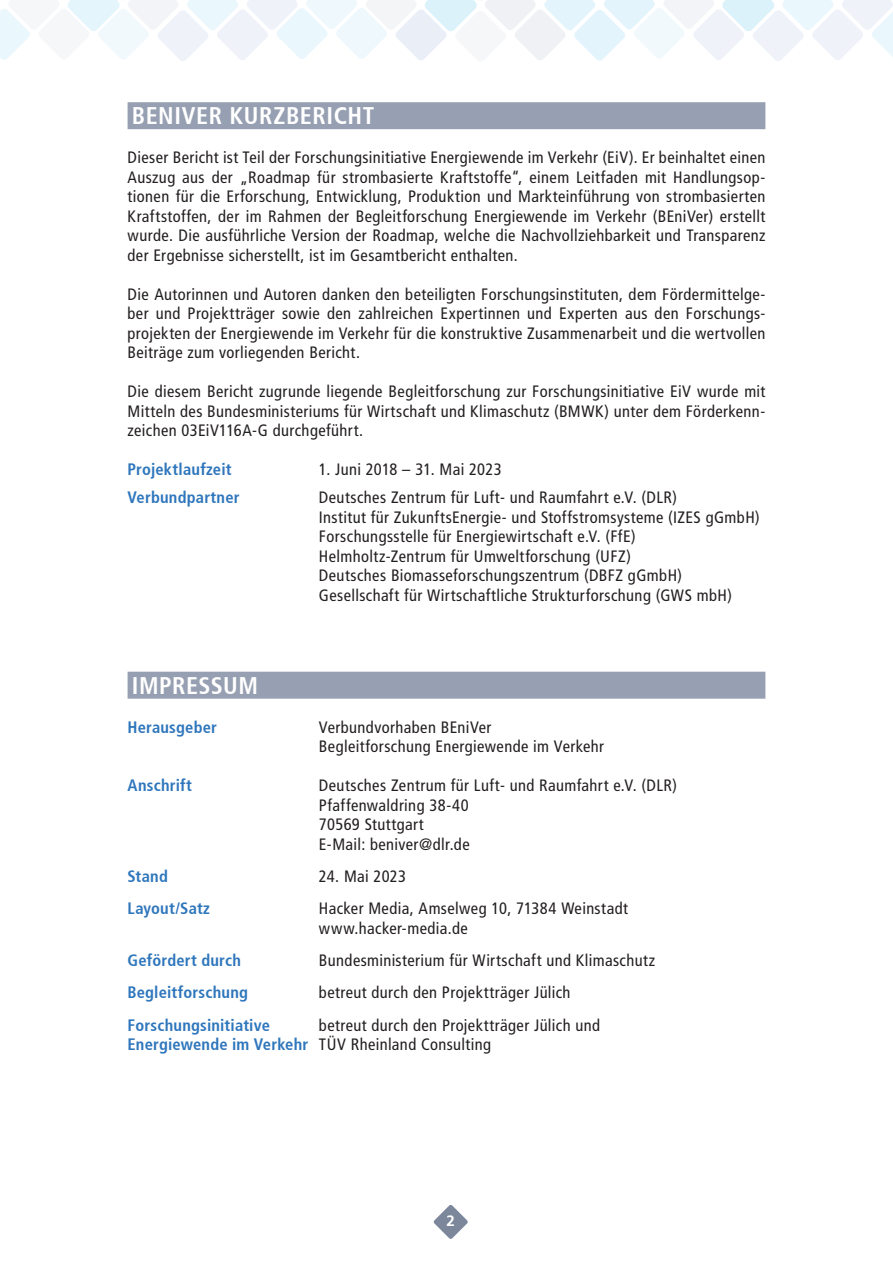
<style>
.page{position:relative;width:893px;height:1263px;background:#fff}
.page>*{position:absolute;margin:0;border:0;box-sizing:border-box;transform-origin:0 0}
.Heading_2{font:700 condensed 24px "Frutiger 67";letter-spacing:.025em;color:#fff}
.Fließtext{font:condensed 16.5px/19.5px "Frutiger";letter-spacing:.025em;color:#231f20}
.Fließtext-2{font:700 condensed 16.5px "Frutiger 67";letter-spacing:.01em;color:#2e76bc}
.t1{font:700 15px "Frutiger";color:#fff}
.s1{font-family:"Frutiger 67";font-weight:700;color:#2e76bc}
</style>
<div class="page">
<svg style="left:0;top:0;width:893px;height:61px"></svg>
<svg style="left:433px;top:1205px;width:35px;height:34px"></svg>
<div style="left:128px;top:102px;width:637px;height:27px;background:#97a0b2"></div>
<div style="left:128px;top:672px;width:637px;height:27px;background:#97a0b2"></div>
<p class="Heading_2" style="left:132px;top:102px;width:244px">BENIVER KURZBERICHT</p>
<p class="Fließtext" style="left:128px;top:148px;width:639px;text-align:justify">Dieser Bericht ist Teil der Forschungsinitiative Energiewende im Verkehr (EiV). Er beinhaltet einen Auszug aus der „Roadmap für strombasierte Kraftstoffe“, einem Leitfaden mit Handlungsop&shy;tionen für die Erforschung, Entwicklung, Produktion und Markteinführung von strombasierten Kraftstoffen, der im Rahmen der Begleitforschung Energiewende im Verkehr (BEniVer) erstellt wurde. Die ausführliche Version der Roadmap, welche die Nachvollziehbarkeit und Transparenz der Ergebnisse sicherstellt, ist im Gesamtbericht enthalten.</p>
<p class="Fließtext" style="left:128px;top:284px;width:639px;text-align:justify">Die Autorinnen und Autoren danken den beteiligten Forschungsinstituten, dem Fördermittelge&shy;ber und Projektträger sowie den zahlreichen Expertinnen und Experten aus den Forschungs&shy;projekten der Energiewende im Verkehr für die konstruktive Zusammenarbeit und die wertvollen Beiträge zum vorliegenden Bericht.</p>
<p class="Fließtext" style="left:128px;top:382px;width:639px;text-align:justify">Die diesem Bericht zugrunde liegende Begleitforschung zur Forschungsinitiative EiV wurde mit Mitteln des Bundesministeriums für Wirtschaft und Klimaschutz (BMWK) unter dem Förderkenn&shy;zeichen 03EiV116A-G durchgeführt.</p>
<p class="Fließtext-2" style="left:128px;top:460px;width:105px">Projektlaufzeit</p>
<p class="Fließtext" style="left:319px;top:460px;width:184px">1. Juni 2018 – 31. Mai 2023</p>
<p class="Fließtext-2" style="left:128px;top:488px;width:114px">Verbundpartner</p>
<p class="Fließtext" style="left:319px;top:488px;width:442px">Deutsches Zentrum für Luft- und Raumfahrt e.V. (DLR)<br>Institut für ZukunftsEnergie- und Stoffstromsysteme (IZES gGmbH)<br>Forschungsstelle für Energiewirtschaft e.V. (FfE)<br>Helmholtz-Zentrum für Umweltforschung (UFZ)<br>Deutsches Biomasseforschungszentrum (DBFZ gGmbH)<br>Gesellschaft für Wirtschaftliche Strukturforschung (GWS mbH)</p>
<p class="Heading_2" style="left:132px;top:671px;width:128px">IMPRESSUM</p>
<p class="Fließtext-2" style="left:128px;top:717px;width:91px">Herausgeber</p>
<p class="Fließtext" style="left:319px;top:717px;width:287px">Verbundvorhaben BEniVer<br>Begleitforschung Energiewende im Verkehr</p>
<p class="Fließtext-2" style="left:128px;top:776px;width:66px">Anschrift</p>
<p class="Fließtext" style="left:319px;top:776px;width:360px">Deutsches Zentrum für Luft- und Raumfahrt e.V. (DLR)<br>Pfaffenwaldring 38-40<br>70569 Stuttgart<br>E-Mail: beniver@dlr.de</p>
<p class="Fließtext-2" style="left:128px;top:866px;width:42px">Stand</p>
<p class="Fließtext" style="left:319px;top:867px;width:89px">24. Mai 2023</p>
<p class="Fließtext-2" style="left:128px;top:899px;width:84px">Layout/Satz</p>
<p class="Fließtext" style="left:319px;top:899px;width:311px">Hacker Media, Amselweg 10, 71384 Weinstadt www.hacker-media.de</p>
<p class="Fließtext-2" style="left:128px;top:950px;width:115px">Gefördert durch</p>
<p class="Fließtext" style="left:319px;top:951px;width:338px">Bundesministerium für Wirtschaft und Klimaschutz</p>
<p class="Fließtext-2" style="left:128px;top:983px;width:122px">Begleitforschung</p>
<p class="Fließtext" style="left:319px;top:983px;width:253px">betreut durch den Projektträger Jülich</p>
<p class="Fließtext-2" style="left:128px;top:1015px;width:144px">Forschungsinitiative</p>
<p class="Fließtext" style="left:319px;top:1015px;width:283px">betreut durch den Projektträger Jülich und</p>
<p class="Fließtext" style="left:128px;top:1035px;width:365px"><span class="s1">Energiewende im Verkehr</span> TÜV Rheinland Consulting</p>
<p class="t1" style="left:447px;top:1212px;width:10px">2</p>
</div>
